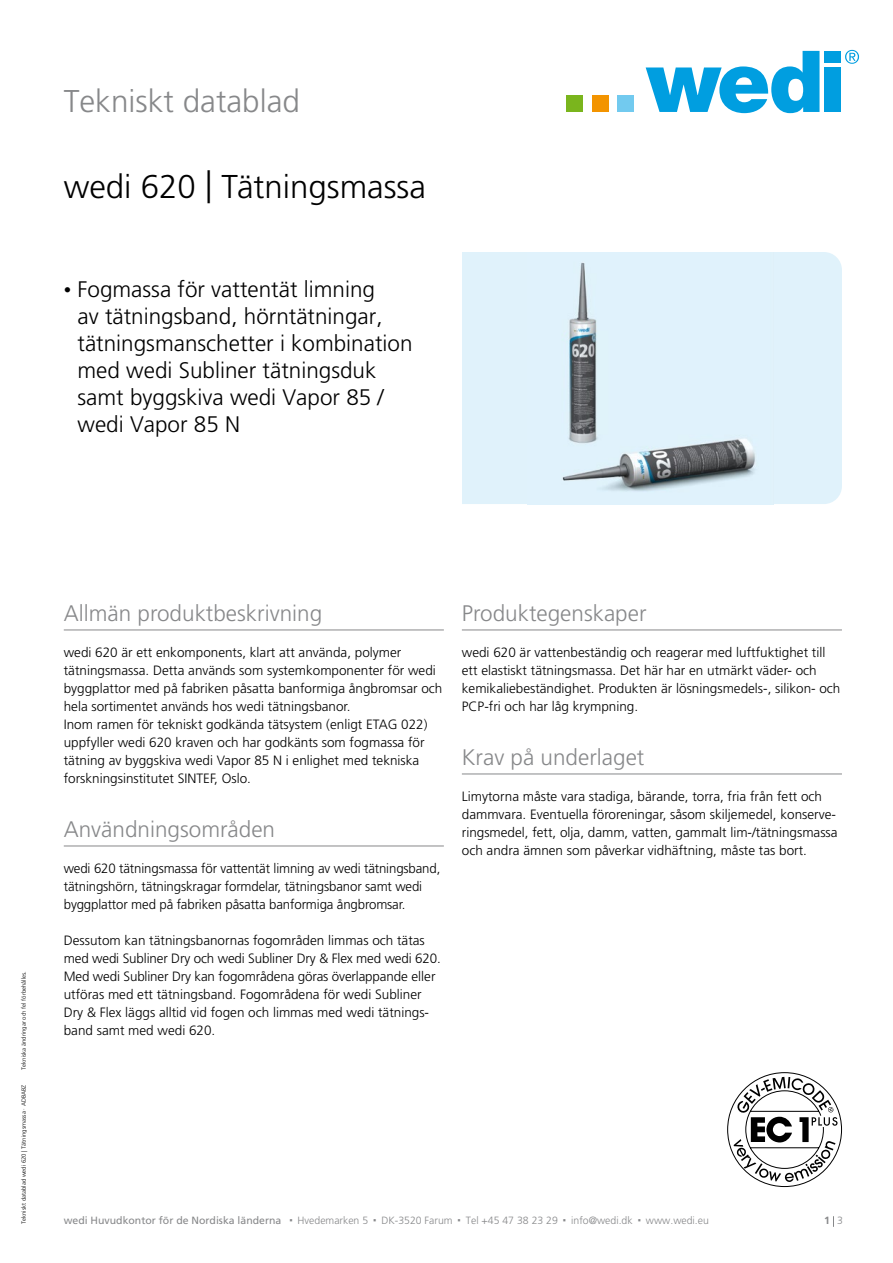
<style>
.page{position:relative;width:893px;height:1263px;background:#fff}
.page>*{position:absolute;margin:0;border:0;box-sizing:border-box;transform-origin:0 0}
.t1{font:300 33px "Frutiger LT Std";color:#000}
.t2{font:300 31.5px "Frutiger LT Std";color:#87888a}
.t3{font:300 22.5px/27px "Frutiger LT Std";color:#000}
.t4{font:300 22.5px "Frutiger LT Std";color:#87888a}
.t5{font:300 13.5px/18px "Frutiger LT Std";color:#000}
.t6{font:300 10.5px "Frutiger LT Std";color:#87888a}
.t7{font:700 10.5px "Frutiger LT Std";color:#87888a}
.t8{font:300 6px "Frutiger LT Std";color:#000}
.s1{font-size:15px}
.s2{font-weight:400}
.s3{font-weight:300}
</style>
<div class="page">
<div style="left:444px;top:252px;width:398px;height:252px;background:#e0f2fb;border-radius:18px"></div>
<img style="left:562px;top:263px;width:193px;height:228px">
<hr style="left:64px;top:630px;width:380px;height:1px;background:#87888a">
<hr style="left:64px;top:846px;width:380px;height:1px;background:#87888a">
<hr style="left:462px;top:630px;width:380px;height:1px;background:#87888a">
<hr style="left:462px;top:774px;width:380px;height:1px;background:#87888a">
<div style="left:434px;top:243px;width:28px;height:270px;background:#fff"></div>
<svg style="left:727px;top:1072px;width:115px;height:115px"></svg>
<div style="left:566px;top:95px;width:17px;height:17px;background:#7ab51d"></div>
<div style="left:592px;top:95px;width:17px;height:17px;background:#f39400"></div>
<div style="left:617px;top:95px;width:17px;height:17px;background:#72caef"></div>
<svg style="left:845px;top:50px;width:14px;height:14px"></svg>
<svg style="left:646px;top:51px;width:173px;height:62px"></svg>
<div style="left:824px;top:51px;width:17px;height:12px;background:#009ee0"></div>
<div style="left:824px;top:67px;width:17px;height:45px;background:#009ee0"></div>
<h2 class="t2" style="left:64px;top:84px;width:238px">Tekniskt datablad</h2>
<h1 class="t1" style="left:64px;top:168px;width:364px">wedi 620 | Tätningsmassa</h1>
<h3 class="t3" style="left:78px;top:276px;width:337px;text-indent:-14px"><span class="s1">•</span> Fogmassa för vattentät limning<br>av tätningsband, hörntätningar, tätningsmanschetter i kombination med wedi Subliner tätningsduk samt byggskiva wedi Vapor 85 / wedi Vapor 85 N</h3>
<p class="t8" style="left:20px;top:1070px;width:100px;rotate:-90deg">Tekniska ändringar och fel förbehålles.</p>
<p class="t8" style="left:20px;top:1224px;width:141px;rotate:-90deg">Tekniskt datablad wedi 620 | Tätningsmassa · ADBABZ</p>
<h3 class="t4" style="left:64px;top:601px;width:260px">Allmän produktbeskrivning</h3>
<p class="t5" style="left:64px;top:644px;width:380px">wedi 620 är ett enkomponents, klart att använda, polymer tätningsmassa. Detta används som systemkomponenter för wedi byggplattor med på fabriken påsatta banformiga ångbromsar och hela sortimentet används hos wedi tätningsbanor.<br>Inom ramen för tekniskt godkända tätsystem (enligt ETAG 022) uppfyller wedi 620 kraven och har godkänts som fogmassa för tätning av byggskiva wedi Vapor 85 N i enlighet med tekniska forskningsinstitutet SINTEF, Oslo.</p>
<h3 class="t4" style="left:64px;top:817px;width:213px">Användningsområden</h3>
<p class="t5" style="left:64px;top:860px;width:378px">wedi 620 tätningsmassa för vattentät limning av wedi tätningsband, tätningshörn, tätningskragar formdelar, tätningsbanor samt wedi byggplattor med på fabriken påsatta banformiga ångbromsar.</p>
<p class="t5" style="left:64px;top:932px;width:379px">Dessutom kan tätningsbanornas fogområden limmas och tätas med wedi Subliner Dry och wedi Subliner Dry &amp; Flex med wedi 620.<br>Med wedi Subliner Dry kan fogområdena göras överlappande eller utföras med ett tätningsband. Fogområdena för wedi Subliner Dry &amp; Flex läggs alltid vid fogen och limmas med wedi tätnings&shy;band samt med wedi 620.</p>
<h3 class="t4" style="left:462px;top:601px;width:186px">Produktegenskaper</h3>
<p class="t5" style="left:462px;top:644px;width:380px">wedi 620 är vattenbeständig och reagerar med luftfuktighet till ett elastiskt tätningsmassa. Det här har en utmärkt väder- och kemikaliebeständighet. Produkten är lösningsmedels-, silikon- och PCP-fri och har låg krympning.</p>
<h3 class="t4" style="left:462px;top:745px;width:184px">Krav på underlaget</h3>
<p class="t5" style="left:462px;top:788px;width:377px">Limytorna måste vara stadiga, bärande, torra, fria från fett och dammvara. Eventuella föroreningar, såsom skiljemedel, konserve&shy;ringsmedel, fett, olja, damm, vatten, gammalt lim-/tätningsmassa och andra ämnen som påverkar vidhäftning, måste tas bort.</p>
<p class="t6" style="left:64px;top:1214px;width:647px"><span class="s2">wedi Huvudkontor för de Nordiska länderna</span> ▪ Hvedemarken 5 ▪ DK-3520 Farum ▪ Tel +45 47 38 23 29 ▪ info@wedi.dk ▪ www.wedi.eu</p>
<p class="t7" style="left:824px;top:1214px;width:20px">1 <span class="s3">3</span></p>
</div>
